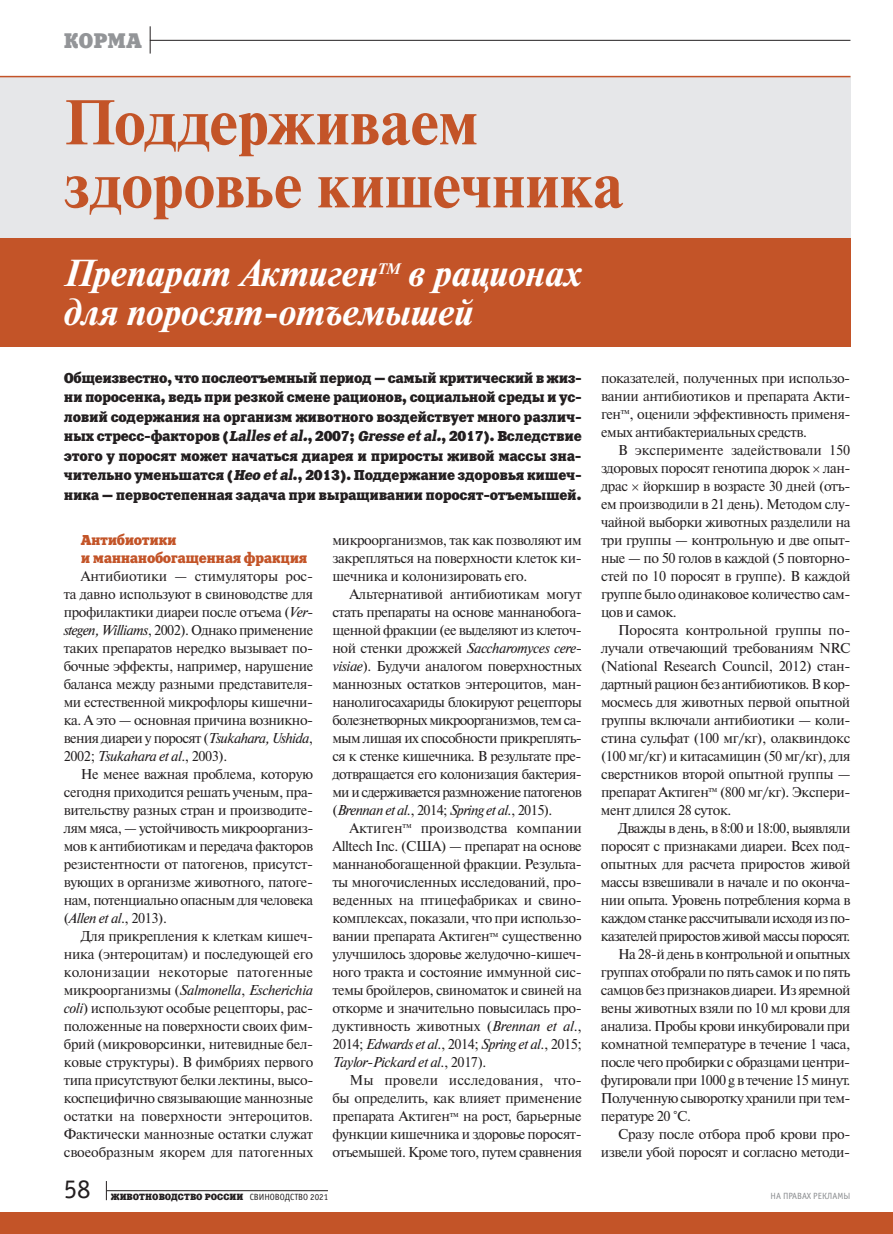
<style>
.page{position:relative;width:893px;height:1234px;background:#fff}
.page>*{position:absolute;margin:0;border:0;box-sizing:border-box;transform-origin:0 0}
.t1{font:700 63px/63px "Newton C";color:#c35428}
.t2{font:italic 700 37.5px/39px "Newton C";color:#fff}
.t3{font:27px "Officina Sans C";color:#231f20}
.t4{font:21px "Xenia C";letter-spacing:-.005em;color:#939598}
.t5{font:italic 700 15.15px "Newton C";color:#fff}
.t6{font:14.25px/18px "Newton C";letter-spacing:-.03em;color:#231f20;text-align:justify}
.t7{font:14.25px/19.5px "Xenia C";letter-spacing:-.025em;color:#231f20;text-align:justify}
.t8{font:14.25px "Newton C";letter-spacing:-.05em;color:#231f20}
.t9{font:14.25px/18px "Xenia C";letter-spacing:-.03em;color:#c35428}
.t10{font:9px "Xenia C";color:#231f20}
.t11{font:9px "Officina Sans C";color:#8a8c8f}
.s1{font-style:italic}
.s2{font-family:"Officina Sans C"}
</style>
<div class="page">
<hr style="left:150px;top:40px;width:700px;height:1px;background:#231f20">
<svg style="left:150px;top:26px;width:1px;height:28px"></svg>
<hr style="left:107px;top:1189px;width:221px;height:1px;background:#231f20">
<svg style="left:106px;top:1181px;width:1px;height:18px"></svg>
<div style="left:0;top:77px;width:850px;height:162px;background:#e6e7e9"></div>
<div style="left:0;top:239px;width:850px;height:108px;background:#c35428"></div>
<div style="left:0;top:1212px;width:893px;height:21px;background:#c35428"></div>
<hr style="left:0;top:76px;width:850px;height:1px;background:#c35428">
<h3 class="t4" style="left:64px;top:27px;width:80px">КОРМА</h3>
<h1 class="t1" style="left:64px;top:91px;width:561px">Поддерживаем здоровье кишечника</h1>
<h2 class="t2" style="left:64px;top:254px;width:315px">Препарат Актиген</h2>
<p class="t5" style="left:377px;top:260px;width:24px">тм</p>
<h2 class="t2" style="left:64px;top:254px;width:519px;text-indent:345px">в рационах для поросят-отъемышей</h2>
<p class="t7" style="left:64px;top:368px;width:520px">Общеизвестно, что послеотъемный период — самый критический в жиз‑ ни поросенка, ведь при резкой смене рационов, социальной среды и ус‑ ловий содержания на организм животного воздействует много различ‑ ных стресс-факторов (<span class="s1">Lalles etal.</span>, 2007; <span class="s1">Gresse etal.</span>, 2017). Вследствие этого у поросят может начаться диарея и приросты живой массы зна‑ чительно уменьшатся (<span class="s1">Heo etal</span>., 2013). Поддержание здоровья кишеч‑ ника — первостепенная задача при выращивании поросят-отъемышей.</p>
<p class="t9" style="left:81px;top:531px;width:228px">Антибиотики<br>и маннанобогащенная фракция</p>
<p class="t6" style="left:64px;top:567px;width:251px;text-align:left;text-indent:17px">Антибиотики — стимуляторы рос&shy;та давно используют в свиноводстве для профилактики диареи после отъема (<span class="s1">Ver&shy;stegen, Williams</span>, 2002). Однако применение таких препаратов нередко вызывает по‑ бочные эффекты, например, нарушение баланса между разными представителя‑ ми естественной микрофлоры кишечни‑ ка. А это — основная причина возникно‑ вения диареи у поросят (<span class="s1">Tsukahara, Ushida</span>, 2002; <span class="s1">Tsukahara et al</span>., 2003).</p>
<p class="t6" style="left:64px;top:765px;width:251px;text-indent:17px">Не менее важная проблема, которую сегодня приходится решать ученым, пра‑ вительству разных стран и производите‑ лям мяса, — устойчивость микроорганиз‑ мов к антибиотикам и передача факторов резистентности от патогенов, присутст‑ вующих в организме животного, патоге‑ нам, потенциально опасным для человека (<span class="s1">Allen et al</span>., 2013).</p>
<p class="t6" style="left:64px;top:927px;width:251px;text-indent:17px">Для прикрепления к клеткам кишеч‑ ника (энтероцитам) и последующей его колонизации некоторые патогенные микроорганизмы (<span class="s1">Salmonella</span>, <span class="s1">Escherichia coli</span>) используют особые рецепторы, рас‑ положенные на поверхности своих фим‑ брий (микроворсинки, нитевидные бел‑ ковые структуры). В фимбриях первого типа присутствуют белки лектины, высо‑ коспецифично связывающие маннозные остатки на поверхности энтероцитов.<br>Фактически маннозные остатки служат своеобразным якорем для патогенных</p>
<p class="t6" style="left:332px;top:531px;width:251px">микроорганизмов, так как позволяют им закрепляться на поверхности клеток ки‑ шечника и колонизировать его.</p>
<p class="t6" style="left:332px;top:585px;width:251px;text-indent:17px">Альтернативой антибиотикам могут стать препараты на основе маннанобога‑ щенной фракции (ее выделяют из клеточ‑ ной стенки дрожжей <span class="s1">Saccharomyces cere&shy;visiae</span>). Будучи аналогом поверхностных маннозных остатков энтероцитов, ман‑ нанолигосахариды блокируют рецепторы болезнетворных микроорганизмов, тем са‑ мым лишая их способности прикреплять‑ ся к стенке кишечника. В результате пре‑ дотвращается его колонизация бактерия‑ ми и сдерживается размножение патогенов (<span class="s1">Brennan et al.</span>, 2014; <span class="s1">Spring et al.</span>, 2015).</p>
<p class="t6" style="left:332px;top:819px;width:251px;text-indent:17px">Актиген<sup>тм</sup> производства компании Alltech Inc. (США) — препарат на основе маннанобогащенной фракции. Результа‑ ты многочисленных исследований, про‑ веденных на птицефабриках и свино‑ комплексах, показали, что при использо‑ вании препарата Актиген<sup>тм</sup> существенно улучшилось здоровье желудочно-кишеч‑ ного тракта и состояние иммунной сис‑ темы бройлеров, свиноматок и свиней на откорме и значительно повысилась про‑ дуктивность животных (<span class="s1">Brennan et al</span>., 2014; <span class="s1">Edwards et al</span>., 2014; <span class="s1">Spring et al</span>., 2015; <span class="s1">Taylor-Pickard et al</span>., 2017).</p>
<p class="t6" style="left:332px;top:1071px;width:251px;text-align:left;text-indent:17px">Мы провели исследования, что‑ бы определить, как влияет применение препарата Актиген<sup>тм</sup> на рост, барьерные функции кишечника и здоровье поросят&shy;отъемышей. Кроме того, путем сравнения</p>
<h3 class="t3" style="left:64px;top:1174px;width:28px">58</h3>
<p class="t10" style="left:111px;top:1190px;width:219px">ЖИВОТНОВОДСТВО РОССИИ <span class="s2">СВИНОВОДСТВО 2021</span></p>
<p class="t6" style="left:601px;top:369px;width:251px;text-align:left">показателей, полученных при использо‑ вании антибиотиков и препарата Акти&shy;ген<sup>тм</sup>, оценили эффективность применя‑ емых антибактериальных средств.</p>
<p class="t6" style="left:601px;top:441px;width:251px;text-indent:17px">В эксперименте задействовали 150 здоровых поросят генотипа дюрок лан‑ драс йоркшир в возрасте 30 дней (отъ‑ ем производили в 21 день). Методом слу‑ чайной выборки животных разделили на три группы — контрольную и две опыт‑ ные — по 50 голов в каждой (5 повторно‑ стей по 10 поросят в группе). В каждой группе было одинаковое количество сам‑ цов и самок.</p>
<p class="t6" style="left:601px;top:621px;width:251px;text-indent:17px">Поросята контрольной группы по‑ лучали отвечающий требованиям NRC (National Research Council, 2012) стан‑ дартный рацион без антибиотиков. В кор‑ мосмесь для животных первой опытной группы включали антибиотики — коли‑ стина сульфат (100 мг/кг), олаквиндокс (100 мг/кг) и китасамицин (50 мг/кг), для сверстников второй опытной группы — препарат Актиген<sup>тм</sup> (800 мг/кг). Экспери‑ мент длился 28 суток.</p>
<p class="t6" style="left:618px;top:819px;width:234px">Дважды в день, в 8:00 и 18:00, выявляли</p>
<p class="t6" style="left:601px;top:837px;width:249px">поросят с признаками диареи. Всех под-</p>
<p class="t6" style="left:601px;top:855px;width:251px">опытных для расчета приростов живой</p>
<p class="t6" style="left:601px;top:873px;width:251px">массы взвешивали в начале и по оконча‑</p>
<p class="t6" style="left:601px;top:891px;width:251px">нии опыта. Уровень потребления корма в</p>
<p class="t8" style="left:601px;top:910px;width:251px">каждом станке рассчитывали исходя из по‑</p>
<p class="t8" style="left:601px;top:928px;width:251px">казателей приростов живой массы поросят.</p>
<p class="t6" style="left:618px;top:945px;width:234px">На 28‑й день в контрольной и опытных</p>
<p class="t6" style="left:601px;top:963px;width:251px">группах отобрали по пять самок и по пять</p>
<p class="t6" style="left:601px;top:981px;width:251px">самцов без признаков диареи. Из яремной</p>
<p class="t6" style="left:601px;top:999px;width:251px">вены животных взяли по 10 мл крови для</p>
<p class="t6" style="left:601px;top:1017px;width:251px">анализа. Пробы крови инкубировали при</p>
<p class="t6" style="left:601px;top:1035px;width:251px">комнатной температуре в течение 1 часа,</p>
<p class="t6" style="left:601px;top:1053px;width:251px">после чего пробирки с образцами центри‑</p>
<p class="t6" style="left:601px;top:1071px;width:251px">фугировали при 1000 g в течение 15 минут.</p>
<p class="t6" style="left:601px;top:1089px;width:251px">Полученную сыворотку хранили при тем‑</p>
<p class="t6" style="left:601px;top:1107px;width:92px">пературе 20 °С.</p>
<p class="t6" style="left:618px;top:1125px;width:234px">Сразу после отбора проб крови про‑</p>
<p class="t6" style="left:601px;top:1143px;width:251px">извели убой поросят и согласно методи‑</p>
<p class="t11" style="left:770px;top:1190px;width:81px">НА ПРАВАХ РЕКЛАМЫ</p>
</div>
